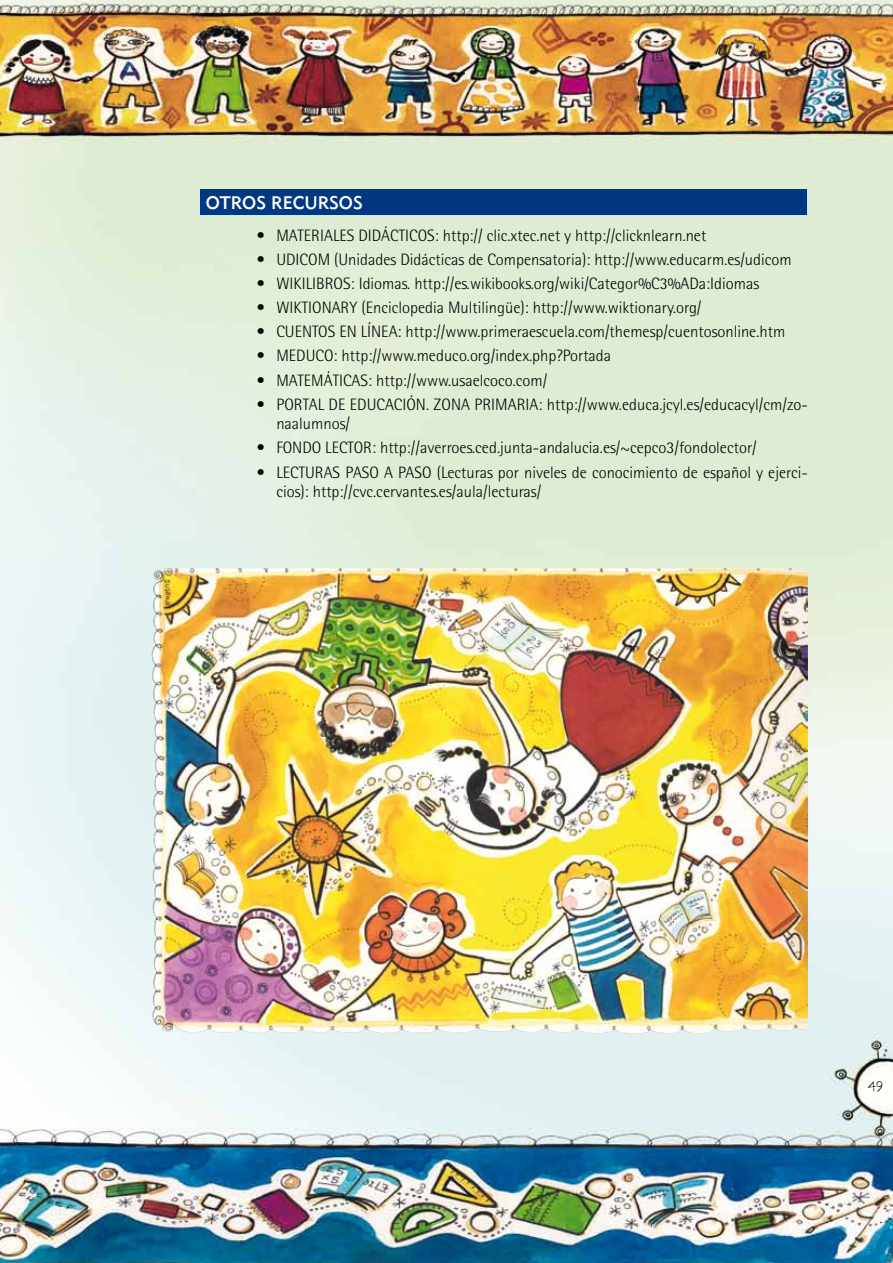
<style>
.page{position:relative;width:893px;height:1263px;background:#fff}
.page>*{position:absolute;margin:0;border:0;box-sizing:border-box;transform-origin:0 0}
.t1{font:18px "Geometric 415 BT Medium A";color:#fff}
.t2{font:300 16.5px/19.8px "Rotis Semi Sans";color:#000}
.t3{font:15px "Kemie Px";color:#000}
</style>
<div class="page">
<img style="left:0;top:0;width:893px;height:1263px">
<div style="left:200px;top:189px;width:606px;height:26px;background:#003882"></div>
<img style="left:152px;top:568px;width:13px;height:134px">
<p class="t1" style="left:206px;top:191px;width:158px">OTROS RECURSOS</p>
<p class="t2" style="left:257px;top:226px;width:451px">• MATERIALES DIDÁCTICOS: http:// clic.xtec.net y http://clicknlearn.net</p>
<p class="t2" style="left:257px;top:250px;width:536px">• UDICOM (Unidades Didácticas de Compensatoria): http://www.educarm.es/udicom</p>
<p class="t2" style="left:257px;top:274px;width:504px">• WIKILIBROS: Idiomas. http://es.wikibooks.org/wiki/Categor%C3%ADa:Idiomas</p>
<p class="t2" style="left:257px;top:298px;width:446px">• WIKTIONARY (Enciclopedia Multilingüe): http://www.wiktionary.org/</p>
<p class="t2" style="left:257px;top:322px;width:530px">• CUENTOS EN LÍNEA: http://www.primeraescuela.com/themesp/cuentosonline.htm</p>
<p class="t2" style="left:257px;top:346px;width:356px">• MEDUCO: http://www.meduco.org/index.php?Portada</p>
<p class="t2" style="left:257px;top:370px;width:292px">• MATEMÁTICAS: http://www.usaelcoco.com/</p>
<p class="t2" style="left:276px;top:394px;width:533px;text-indent:-19px">• PORTAL DE EDUCACIÓN. ZONA PRIMARIA: http://www.educa.jcyl.es/educacyl/cm/zo&shy;naalumnos/</p>
<p class="t2" style="left:257px;top:438px;width:501px">• FONDO LECTOR: http://averroes.ced.junta-andalucia.es/~cepco3/fondolector/</p>
<p class="t2" style="left:276px;top:462px;width:533px;text-indent:-19px">• LECTURAS PASO A PASO (Lecturas por niveles de conocimiento de español y ejerci&shy;cios): http://cvc.cervantes.es/aula/lecturas/</p>
<p class="t3" style="left:868px;top:1077px;width:16px">49</p>
</div>
